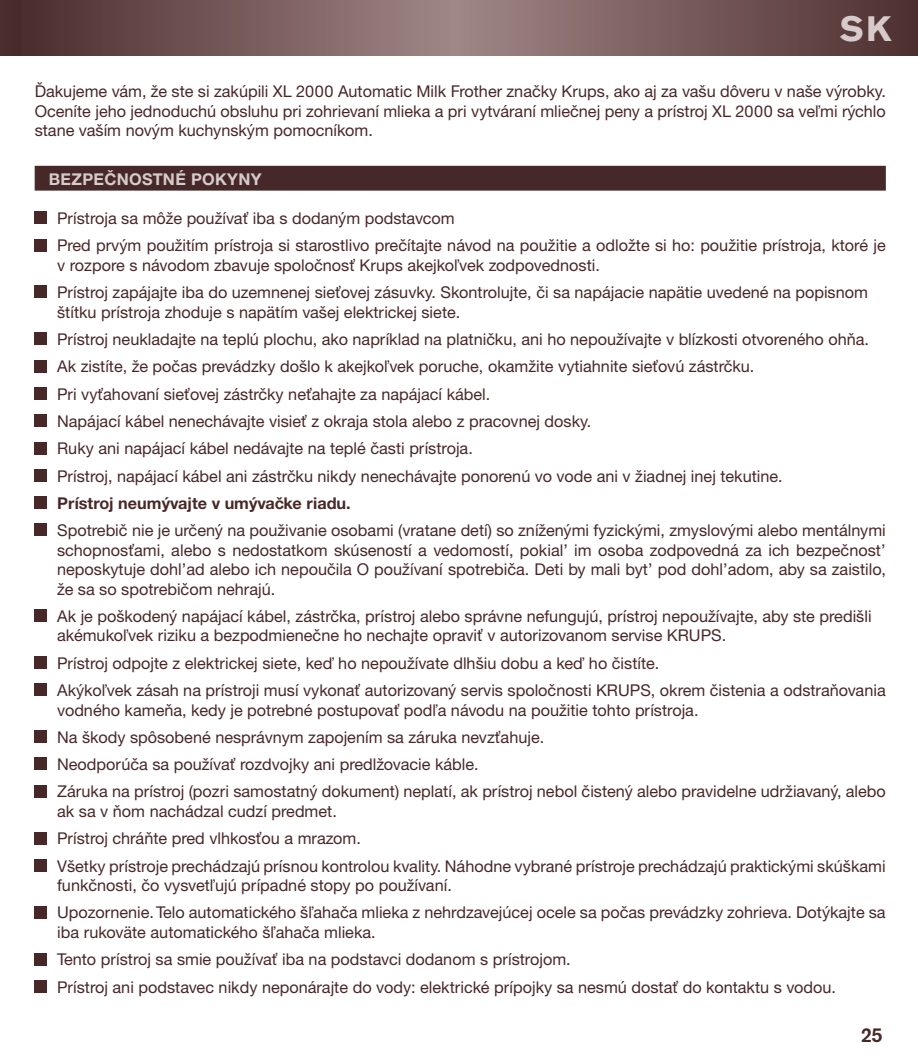
<style>
.page{position:relative;width:918px;height:1060px;background:#fff}
.page>*{position:absolute;margin:0;border:0;box-sizing:border-box;transform-origin:0 0}
.t1{font:700 35px "Akzidenz Grotesk BE";color:#d6caca}
.t2{font:500 20px "Akzidenz Grotesk BE";color:#472829}
.t3{font:16.25px/27.2px "Helvetica Neue CE";color:#472829}
.t4{font:700 16.25px "Helvetica Neue CE";color:#472829}
.t5{font:700 16.25px "Helvetica Neue CE";letter-spacing:.02em;color:#d6caca}
</style>
<div class="page">
<svg style="left:20px;top:0;width:897px;height:56px;background:#765a5a"></svg>
<div style="left:0;top:0;width:20px;height:56px;background:#492b2c"></div>
<div style="left:35px;top:166px;width:850px;height:25px;background:#472829;border:1px solid #472829"></div>
<div style="left:35px;top:212px;width:12px;height:12px;background:#472829"></div>
<div style="left:35px;top:239px;width:12px;height:12px;background:#472829"></div>
<div style="left:35px;top:286px;width:12px;height:12px;background:#472829"></div>
<div style="left:35px;top:332px;width:12px;height:13px;background:#472829"></div>
<div style="left:35px;top:360px;width:12px;height:12px;background:#472829"></div>
<div style="left:35px;top:387px;width:12px;height:12px;background:#472829"></div>
<div style="left:35px;top:414px;width:12px;height:13px;background:#472829"></div>
<div style="left:35px;top:442px;width:12px;height:12px;background:#472829"></div>
<div style="left:35px;top:469px;width:12px;height:12px;background:#472829"></div>
<div style="left:35px;top:496px;width:12px;height:13px;background:#472829"></div>
<div style="left:35px;top:524px;width:12px;height:12px;background:#472829"></div>
<div style="left:35px;top:609px;width:12px;height:13px;background:#472829"></div>
<div style="left:35px;top:656px;width:12px;height:13px;background:#472829"></div>
<div style="left:35px;top:683px;width:12px;height:13px;background:#472829"></div>
<div style="left:35px;top:730px;width:12px;height:13px;background:#472829"></div>
<div style="left:35px;top:758px;width:12px;height:12px;background:#472829"></div>
<div style="left:35px;top:785px;width:12px;height:12px;background:#472829"></div>
<div style="left:35px;top:832px;width:12px;height:12px;background:#472829"></div>
<div style="left:35px;top:859px;width:12px;height:12px;background:#472829"></div>
<div style="left:35px;top:906px;width:12px;height:12px;background:#472829"></div>
<div style="left:35px;top:953px;width:12px;height:12px;background:#472829"></div>
<div style="left:35px;top:980px;width:12px;height:12px;background:#472829"></div>
<h1 class="t1" style="left:839px;top:8px;width:51px">SK</h1>
<p class="t3" style="left:35px;top:82px;width:852px;line-height:19.5px;text-align:justify">Ďakujeme vám, že ste si zakúpili XL 2000 Automatic Milk Frother značky Krups, ako aj za vašu dôveru v naše výrobky.<br>Oceníte jeho jednoduchú obsluhu pri zohrievaní mlieka a pri vytváraní mliečnej peny a prístroj XL 2000 sa veľmi rýchlo stane vaším novým kuchynským pomocníkom.</p>
<p class="t5" style="left:49px;top:169px;width:214px">B ezpečnostné pokyny</p>
<p class="t3" style="left:57px;top:205px;width:829px">Prístroja sa môže používať iba s dodaným podstavcom<br>Pred prvým použitím prístroja si starostlivo prečítajte návod na použitie a odložte si ho: použitie prístroja, ktoré je</p>
<p class="t3" style="left:57px;top:252px;width:812px">v rozpore s návodom zbavuje spoločnosť Krups akejkoľvek zodpovednosti.<br>Prístroj zapájajte iba do uzemnenej sieťovej zásuvky. Skontrolujte, či sa napájacie napätie uvedené na popisnom</p>
<p class="t3" style="left:57px;top:298px;width:813px">štítku prístroja zhoduje s napätím vašej elektrickej siete.<br>Prístroj neukladajte na teplú plochu, ako napríklad na platničku, ani ho nepoužívajte v blízkosti otvoreného ohňa.<br>Ak zistíte, že počas prevádzky došlo k akejkoľvek poruche, okamžite vytiahnite sieťovú zástrčku.<br>Pri vyťahovaní sieťovej zástrčky neťahajte za napájací kábel.<br>Napájací kábel nenechávajte visieť z okraja stola alebo z pracovnej dosky.<br>Ruky ani napájací kábel nedávajte na teplé časti prístroja.<br>Prístroj, napájací kábel ani zástrčku nikdy nenechávajte ponorenú vo vode ani v žiadnej inej tekutine.</p>
<p class="t4" style="left:57px;top:493px;width:295px">Prístroj neumývajte v umývačke riadu.</p>
<p class="t3" style="left:57px;top:521px;width:829px;line-height:19.5px;text-align:justify">Spotrebič nie je určený na použivanie osobami (vratane detí) so zníženými fyzickými, zmyslovými alebo mentálnymi schopnosťami, alebo s nedostatkom skúseností a vedomostí, pokial’ im osoba zodpovedná za ich bezpečnost’ neposkytuje dohl’ad alebo ich nepoučila O používaní spotrebiča. Deti by mali byt’ pod dohl’adom, aby sa zaistilo, že sa so spotrebičom nehrajú.</p>
<p class="t3" style="left:57px;top:606px;width:815px;line-height:19.5px">Ak je poškodený napájací kábel, zástrčka, prístroj alebo správne nefungujú, prístroj nepoužívajte, aby ste predišli akémukoľvek riziku a bezpodmienečne ho nechajte opraviť v autorizovanom servise KRUPS.</p>
<p class="t3" style="left:57px;top:649px;width:829px">Prístroj odpojte z elektrickej siete, keď ho nepoužívate dlhšiu dobu a keď ho čistíte.<br>Akýkoľvek zásah na prístroji musí vykonať autorizovaný servis spoločnosti KRUPS, okrem čistenia a odstraňovania</p>
<p class="t3" style="left:57px;top:696px;width:829px">vodného kameňa, kedy je potrebné postupovať podľa návodu na použitie tohto prístroja.<br>Na škody spôsobené nesprávnym zapojením sa záruka nevzťahuje.<br>Neodporúča sa používať rozdvojky ani predlžovacie káble.<br>Záruka na prístroj (pozri samostatný dokument) neplatí, ak prístroj nebol čistený alebo pravidelne udržiavaný, alebo</p>
<p class="t3" style="left:57px;top:797px;width:829px">ak sa v ňom nachádzal cudzí predmet.<br>Prístroj chráňte pred vlhkosťou a mrazom.<br>Všetky prístroje prechádzajú prísnou kontrolou kvality. Náhodne vybrané prístroje prechádzajú praktickými skúškami</p>
<p class="t3" style="left:57px;top:872px;width:829px">funkčnosti, čo vysvetľujú prípadné stopy po používaní.<br>Upozornenie. Telo automatického šľahača mlieka z nehrdzavejúcej ocele sa počas prevádzky zohrieva. Dotýkajte sa</p>
<p class="t3" style="left:57px;top:918px;width:780px">iba rukoväte automatického šľahača mlieka.<br>Tento prístroj sa smie používať iba na podstavci dodanom s prístrojom.<br>Prístroj ani podstavec nikdy neponárajte do vody: elektrické prípojky sa nesmú dostať do kontaktu s vodou.</p>
<p class="t2" style="left:860px;top:1023px;width:23px">25</p>
</div>
